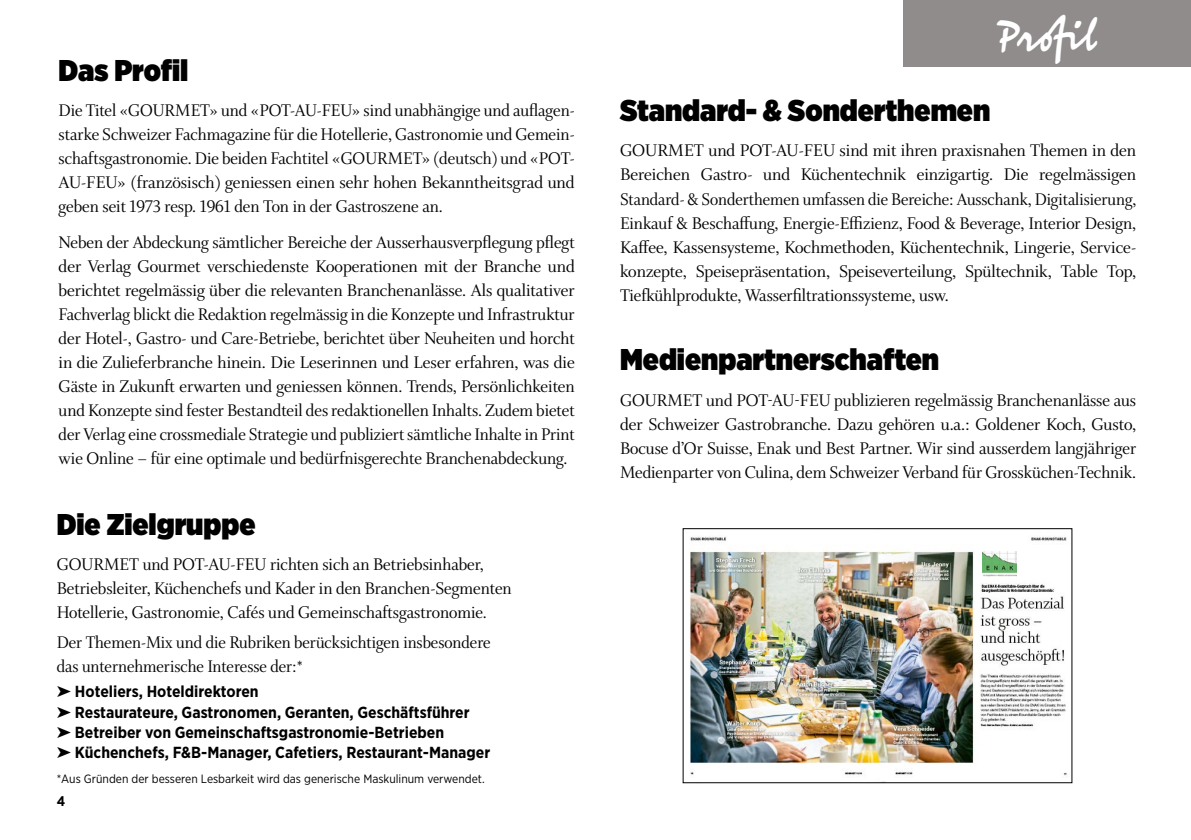
<style>
.page{position:relative;width:1191px;height:840px;background:#fff}
.page>*{position:absolute;margin:0;border:0;box-sizing:border-box;transform-origin:0 0}
.t1{font:700 32px "Eric Machat Script";color:#fff}
.t2{font:900 30px "Gotham Narrow";color:#000}
.t3{font:18px/24px "Whitman Display";color:#000;text-align:justify}
.t4{font:700 16px/20px "Gotham Narrow";color:#000}
.t5{font:700 14px "Gotham Narrow";color:#000}
.t6{font:12px "Gotham Narrow";color:#000}
.s1{font-family:"Gotham Narrow";font-size:16px}
</style>
<div class="page">
<img style="left:690px;top:537px;width:187px;height:238px">
<img style="left:877px;top:528px;width:196px;height:251px">
<div style="left:682px;top:528px;width:390px;height:254px;border:1px solid #000"></div>
<img style="left:982px;top:551px;width:35px;height:25px">
<div style="left:903px;top:0;width:288px;height:66px;background:#908c8c"></div>
<h2 class="t2" style="left:59px;top:50px;width:131px">Das Profil</h2>
<p class="t3" style="left:59px;top:99px;width:517px">Die Titel «GOURMET» und «POT-AU-FEU» sind unabhängige und auflagen&shy;starke Schweizer Fachmagazine für die Hotellerie, Gastronomie und Gemein&shy;schaftsgastronomie. Die beiden Fachtitel «GOURMET» (deutsch) und «POT-AU-FEU» (französisch) geniessen einen sehr hohen Bekanntheitsgrad und geben seit 1973 resp. 1961 den Ton in der Gastroszene an.</p>
<p class="t3" style="left:59px;top:230px;width:517px">Neben der Abdeckung sämtlicher Bereiche der Ausserhausverpflegung pflegt der Verlag Gourmet verschiedenste Kooperationen mit der Branche und berichtet regelmässig über die relevanten Branchenanlässe. Als qualitativer Fachverlag blickt die Redaktion regelmässig in die Konzepte und Infrastruktur der Hotel-, Gastro- und Care-Betriebe, berichtet über Neuheiten und horcht in die Zulieferbranche hinein. Die Leserinnen und Leser erfahren, was die Gäste in Zukunft erwarten und geniessen können. Trends, Persönlichkeiten und Konzepte sind fester Bestandteil des redaktionellen Inhalts. Zudem bietet der Verlag eine crossmediale Strategie und publiziert sämtliche Inhalte in Print wie Online – für eine optimale und bedürfnisgerechte Branchenabdeckung.</p>
<h2 class="t2" style="left:57px;top:503px;width:200px">Die Zielgruppe</h2>
<p class="t3" style="left:57px;top:552px;width:456px;text-align:left">GOURMET und POT-AU-FEU richten sich an Betriebsinhaber,<br>Betriebsleiter, Küchenchefs und Kader in den Branchen-Segmenten<br>Hotellerie, Gastronomie, Cafés und Gemeinschaftsgastronomie.</p>
<p class="t3" style="left:57px;top:630px;width:435px">Der Themen-Mix und die Rubriken berücksichtigen insbesondere das unternehmerische Interesse der:<span class="s1">*</span></p>
<p class="t4" style="left:57px;top:681px;width:435px">➤ Hoteliers, Hoteldirektoren<br>➤ Restaurateure, Gastronomen, Geranten, Geschäftsführer<br>➤ Betreiber von Gemeinschaftsgastronomie-Betrieben<br>➤ Küchenchefs, F&amp;B-Manager, Cafetiers, Restaurant-Manager</p>
<p class="t6" style="left:57px;top:771px;width:429px">*Aus Gründen der besseren Lesbarkeit wird das generische Maskulinum verwendet.</p>
<p class="t5" style="left:57px;top:791px;width:10px">4</p>
<h1 class="t1" style="left:997px;top:17px;width:102px">Profil</h1>
<h2 class="t2" style="left:620px;top:90px;width:372px">Standard- &amp; Sonderthemen</h2>
<p class="t3" style="left:620px;top:139px;width:517px">GOURMET und POT-AU-FEU sind mit ihren praxisnahen Themen in den Bereichen Gastro- und Küchentechnik einzigartig. Die regelmässigen Standard- &amp; Sonderthemen umfassen die Bereiche: Ausschank, Digitalisierung, Einkauf &amp; Beschaffung, Energie-Effizienz, Food &amp; Beverage, Interior Design, Kaffee, Kassensysteme, Kochmethoden, Küchentechnik, Lingerie, Service&shy;konzepte, Speisepräsentation, Speiseverteilung, Spültechnik, Table Top, Tiefkühlprodukte, Wasserfiltrationssysteme, usw.</p>
<h2 class="t2" style="left:620px;top:339px;width:320px">Medienpartnerschaften</h2>
<p class="t3" style="left:620px;top:388px;width:517px">GOURMET und POT-AU-FEU publizieren regelmässig Branchenanlässe aus der Schweizer Gastrobranche. Dazu gehören u.a.: Goldener Koch, Gusto, Bocuse d’Or Suisse, Enak und Best Partner. Wir sind ausserdem langjähriger Medienparter von Culina, dem Schweizer Verband für Grossküchen-Technik.</p>
</div>
